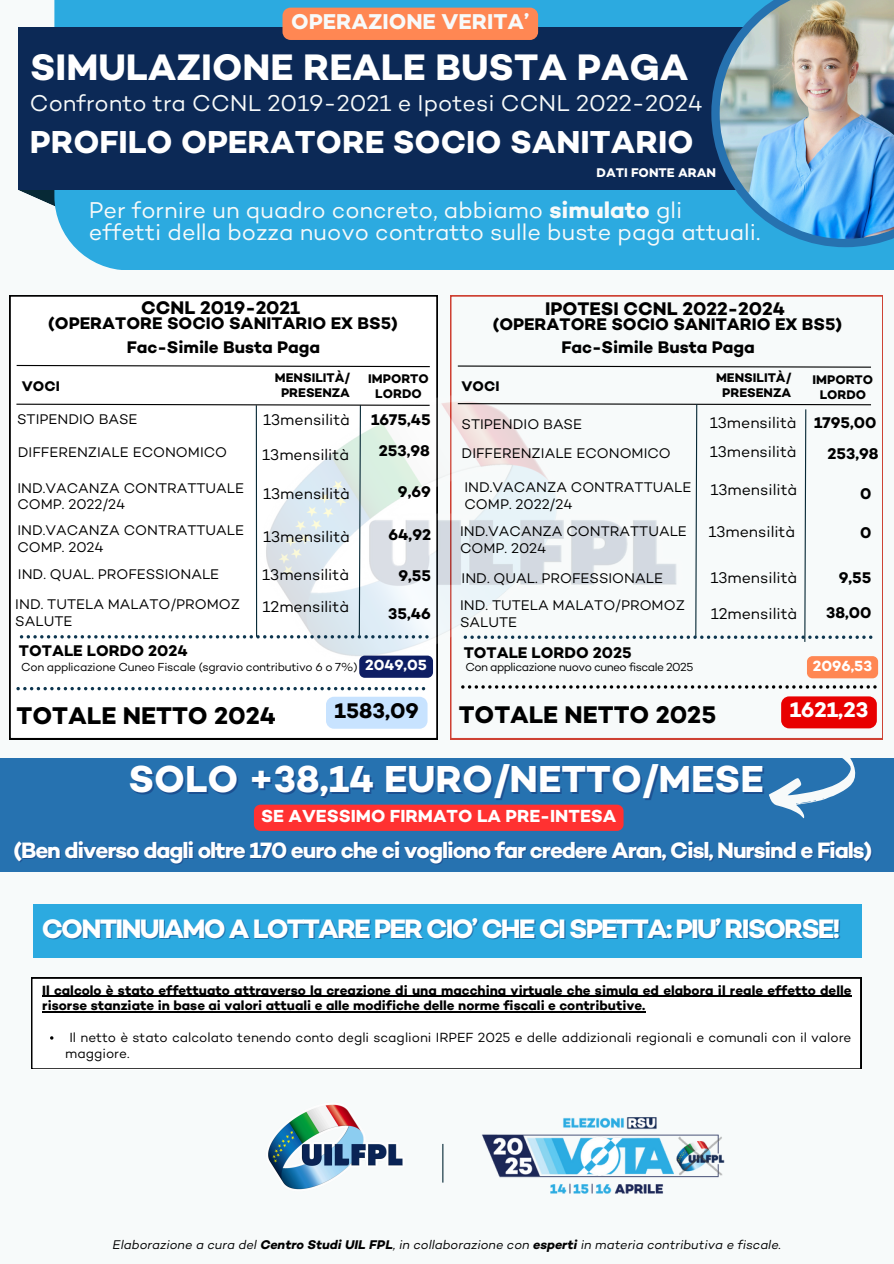
<style>
.page{position:relative;width:894px;height:1264px;background:#fff}
.page>*{position:absolute;margin:0;border:0;box-sizing:border-box;transform-origin:0 0}
.t1{font:700 38.25px "Campton";color:#fff}
.t2{font:700 37.5px "Campton";color:#fff}
.t3{font:700 32.25px "Campton";color:#fff}
.t4{font:700 27.15px "Campton";letter-spacing:-.07em;color:#fff}
.t5{font:700 24.6px "Campton";color:#000}
.t6{font:700 24.45px "Campton";color:#000}
.t7{font:23.25px/22.5px "Campton";color:#f7fafa}
.t8{font:700 22.65px "Campton";letter-spacing:-.05em;color:#fff}
.t9{font:700 21.75px "Campton";color:#f7fafa}
.t10{font:700 21.6px "Campton";color:#000}
.t11{font:700 21.6px "Campton";color:#fff}
.t12{font:700 18.6px "Campton";color:#000}
.t13{font:700 17.7px "Campton";color:#fff}
.t14{font:700 17.1px "Campton";color:#000}
.t15{font:15.75px "Campton";color:#000}
.t16{font:700 15.75px "Campton";color:#000}
.t17{font:700 15px "Campton";color:#fff}
.t18{font:14.25px/16.8px "Campton";color:#000}
.t19{font:700 14.25px "Campton";color:#000}
.t20{font:700 13.5px/15.8px "Campton";color:#000}
.t21{font:13.5px/15.8px "Campton";color:#000}
.t22{font:italic 12.9px "Campton";color:#000}
.t23{font:700 12.9px "Campton";color:#fff}
.t24{font:700 12.75px/14.9px "Campton";color:#000;text-align:center}
.t25{font:11.85px "Campton";letter-spacing:-.025em;color:#000}
.t26{font:11.85px "Campton";letter-spacing:-.045em;color:#000}
.s1{font-weight:700}
</style>
<div class="page">
<div style="left:0;top:0;width:893px;height:1263px;background:#f7fafa"></div>
<svg style="left:19px;top:190px;width:35px;height:16px"></svg>
<div style="left:54px;top:0;width:839px;height:270px;background:#2caae0"></div>
<div style="left:18px;top:27px;width:875px;height:163px;background:#0c2956"></div>
<svg style="left:711px;top:0;width:182px;height:247px"></svg>
<svg style="left:450px;top:295px;width:432px;height:444px"></svg>
<svg style="left:461px;top:685px;width:415px;height:3px"></svg>
<svg style="left:10px;top:295px;width:427px;height:444px"></svg>
<img style="left:235px;top:373px;width:472px;height:299px">
<svg style="left:16px;top:687px;width:409px;height:3px"></svg>
<svg style="left:15px;top:403px;width:415px;height:235px"></svg>
<div style="left:326px;top:696px;width:101px;height:32px;background:#c8e3ff"></div>
<div style="left:282px;top:8px;width:256px;height:32px;background:#ff8753"></div>
<div style="left:359px;top:655px;width:74px;height:22px;background:#0e1e64;border-radius:6px"></div>
<div style="left:806px;top:656px;width:71px;height:22px;background:#ff8753;border-radius:6px"></div>
<div style="left:0;top:758px;width:893px;height:113px;background:#2672b0"></div>
<svg style="left:757px;top:734px;width:108px;height:85px"></svg>
<div style="left:781px;top:696px;width:95px;height:32px;background:#e80000;border-radius:8px"></div>
<div style="left:254px;top:804px;width:369px;height:26px;background:#ff3131"></div>
<img style="left:719px;top:0;width:174px;height:239px">
<svg style="left:16px;top:364px;width:415px;height:4px"></svg>
<svg style="left:456px;top:365px;width:415px;height:3px"></svg>
<svg style="left:456px;top:402px;width:416px;height:241px"></svg>
<svg style="left:31px;top:977px;width:829px;height:91px"></svg>
<hr style="left:42px;top:995px;width:809px;height:1px;background:#000">
<hr style="left:42px;top:1011px;width:603px;height:1px;background:#000">
<div style="left:33px;top:903px;width:828px;height:54px;background:#2caae0"></div>
<img style="left:268px;top:1104px;width:135px;height:86px">
<hr style="left:442px;top:1143px;width:1px;height:39px;background:#072936">
<img style="left:482px;top:1117px;width:243px;height:76px">
<p class="t9" style="left:291px;top:12px;width:239px">OPERAZIONE VERITA’</p>
<p class="t2" style="left:30px;top:51px;width:659px">SIMULAZIONE REALE BUSTA PAGA</p>
<h3 class="t7" style="left:30px;top:94px;width:674px">Confronto tra CCNL 2019-2021 e Ipotesi CCNL 2022-2024</h3>
<h3 class="t3" style="left:30px;top:128px;width:665px">PROFILO OPERATORE SOCIO SANITARIO</h3>
<p class="t23" style="left:596px;top:167px;width:121px">DATI FONTE ARAN</p>
<h5 class="t7" style="left:89px;top:201px;width:672px">Per fornire un quadro concreto, abbiamo <span class="s1">simulato</span> gli effetti della bozza nuovo contratto sulle buste paga attuali.</h5>
<p class="t12" style="left:141px;top:299px;width:160px">CCNL 2019-2021</p>
<p class="t14" style="left:48px;top:316px;width:351px">(OPERATORE SOCIO SANITARIO EX BS5)</p>
<p class="t12" style="left:545px;top:300px;width:241px">IPOTESI CCNL 2022-2024</p>
<p class="t14" style="left:492px;top:317px;width:351px">(OPERATORE SOCIO SANITARIO EX BS5)</p>
<p class="t14" style="left:127px;top:339px;width:195px">Fac-Simile Busta Paga</p>
<p class="t14" style="left:561px;top:340px;width:195px">Fac-Simile Busta Paga</p>
<p class="t19" style="left:22px;top:380px;width:39px">VOCI</p>
<p class="t24" style="left:275px;top:372px;width:77px">MENSILITÀ/<br>PRESENZA</p>
<p class="t24" style="left:368px;top:373px;width:62px">IMPORTO</p>
<p class="t24" style="left:375px;top:388px;width:48px">LORDO</p>
<p class="t19" style="left:461px;top:380px;width:39px">VOCI</p>
<h1 class="t24" style="left:715px;top:372px;width:77px">MENSILITÀ/<br>PRESENZA</h1>
<p class="t24" style="left:812px;top:373px;width:62px">IMPORTO</p>
<p class="t24" style="left:819px;top:388px;width:48px">LORDO</p>
<p class="t15" style="left:263px;top:413px;width:88px">13mensilità</p>
<p class="t18" style="left:17px;top:412px;width:122px">STIPENDIO BASE</p>
<p class="t16" style="left:371px;top:413px;width:61px">1675,45</p>
<h6 class="t18" style="left:461px;top:417px;width:122px">STIPENDIO BASE</h6>
<p class="t15" style="left:709px;top:415px;width:88px">13mensilità</p>
<p class="t16" style="left:814px;top:415px;width:64px">1795,00</p>
<p class="t18" style="left:18px;top:445px;width:211px">DIFFERENZIALE ECONOMICO</p>
<p class="t16" style="left:379px;top:443px;width:52px">253,98</p>
<p class="t15" style="left:262px;top:448px;width:88px">13mensilità</p>
<p class="t18" style="left:461px;top:446px;width:211px">DIFFERENZIALE ECONOMICO</p>
<p class="t15" style="left:709px;top:444px;width:88px">13mensilità</p>
<p class="t16" style="left:827px;top:447px;width:52px">253,98</p>
<p class="t18" style="left:17px;top:481px;width:228px">IND.VACANZA CONTRATTUALE<br>COMP. 2022/24</p>
<p class="t15" style="left:263px;top:487px;width:88px">13mensilità</p>
<p class="t16" style="left:398px;top:484px;width:34px">9,69</p>
<p class="t15" style="left:263px;top:529px;width:88px">13mensilità</p>
<p class="t16" style="left:388px;top:527px;width:44px">64,92</p>
<p class="t18" style="left:17px;top:523px;width:228px">IND.VACANZA CONTRATTUALE<br>COMP. 2024</p>
<p class="t18" style="left:464px;top:480px;width:228px">IND.VACANZA CONTRATTUALE<br>COMP. 2022/24</p>
<p class="t15" style="left:710px;top:483px;width:88px">13mensilità</p>
<p class="t15" style="left:708px;top:525px;width:88px">13mensilità</p>
<p class="t16" style="left:860px;top:487px;width:13px">0</p>
<h4 class="t18" style="left:460px;top:524px;width:228px">IND.VACANZA CONTRATTUALE</h4>
<h2 class="t16" style="left:860px;top:525px;width:13px">0</h2>
<h4 class="t18" style="left:460px;top:541px;width:88px">COMP. 2024</h4>
<p class="t18" style="left:18px;top:567px;width:203px">IND. QUAL. PROFESSIONALE</p>
<p class="t15" style="left:262px;top:568px;width:88px">13mensilità</p>
<p class="t16" style="left:398px;top:568px;width:34px">9,55</p>
<p class="t18" style="left:15px;top:597px;width:226px">IND. TUTELA MALATO/PROMOZ<br>SALUTE</p>
<p class="t16" style="left:388px;top:606px;width:44px">35,46</p>
<p class="t15" style="left:262px;top:600px;width:88px">12mensilità</p>
<p class="t18" style="left:461px;top:571px;width:203px">IND. QUAL. PROFESSIONALE</p>
<p class="t15" style="left:710px;top:571px;width:88px">13mensilità</p>
<p class="t18" style="left:460px;top:598px;width:226px">IND. TUTELA MALATO/PROMOZ<br>SALUTE</p>
<p class="t15" style="left:710px;top:606px;width:88px">12mensilità</p>
<p class="t16" style="left:826px;top:605px;width:47px">38,00</p>
<p class="t16" style="left:838px;top:571px;width:34px">9,55</p>
<p class="t16" style="left:19px;top:643px;width:170px">TOTALE LORDO 2024</p>
<h2 class="t16" style="left:463px;top:646px;width:169px">TOTALE LORDO 2025</h2>
<p class="t17" style="left:365px;top:658px;width:63px">2049,05</p>
<p class="t25" style="left:21px;top:661px;width:338px">Con applicazione Cuneo Fiscale (sgravio contributivo 6 o 7%)</p>
<p class="t26" style="left:465px;top:662px;width:229px">Con applicazione nuovo cuneo fiscale 2025</p>
<h4 class="t17" style="left:812px;top:659px;width:61px">2096,53</h4>
<h6 class="t11" style="left:789px;top:700px;width:80px">1621,23</h6>
<h5 class="t5" style="left:16px;top:705px;width:261px">TOTALE NETTO 2024</h5>
<p class="t10" style="left:334px;top:701px;width:86px">1583,09</p>
<p class="t6" style="left:458px;top:704px;width:259px">TOTALE NETTO 2025</p>
<p class="t1" style="left:128px;top:762px;width:636px">SOLO +38,14 EURO/NETTO/MESE</p>
<p class="t13" style="left:261px;top:808px;width:357px">SE AVESSIMO FIRMATO LA PRE-INTESA</p>
<p class="t8" style="left:13px;top:840px;width:860px">(Ben diverso dagli oltre 170 euro che ci vogliono far credere Aran, Cisl, Nursind e Fials)</p>
<p class="t4" style="left:42px;top:917px;width:800px">CONTINUIAMO A LOTTARE PER CIO’ CHE CI SPETTA: PIU’ RISORSE!</p>
<p class="t20" style="left:42px;top:983px;width:810px">Il calcolo è stato effettuato attraverso la creazione di una macchina virtuale che simula ed elabora il reale effetto delle risorse stanziate in base ai valori attuali e alle modifiche delle norme fiscali e contributive.</p>
<p class="t21" style="left:65px;top:1030px;width:787px;text-indent:4px">Il netto è stato calcolato tenendo conto degli scaglioni IRPEF 2025 e delle addizionali regionali e comunali con il valore maggiore.</p>
<p class="t22" style="left:112px;top:1238px;width:670px">Elaborazione a cura del <span class="s1">Centro Studi UIL FPL</span>, in collaborazione con <span class="s1">esperti</span> in materia contributiva e fiscale.</p>
</div>
